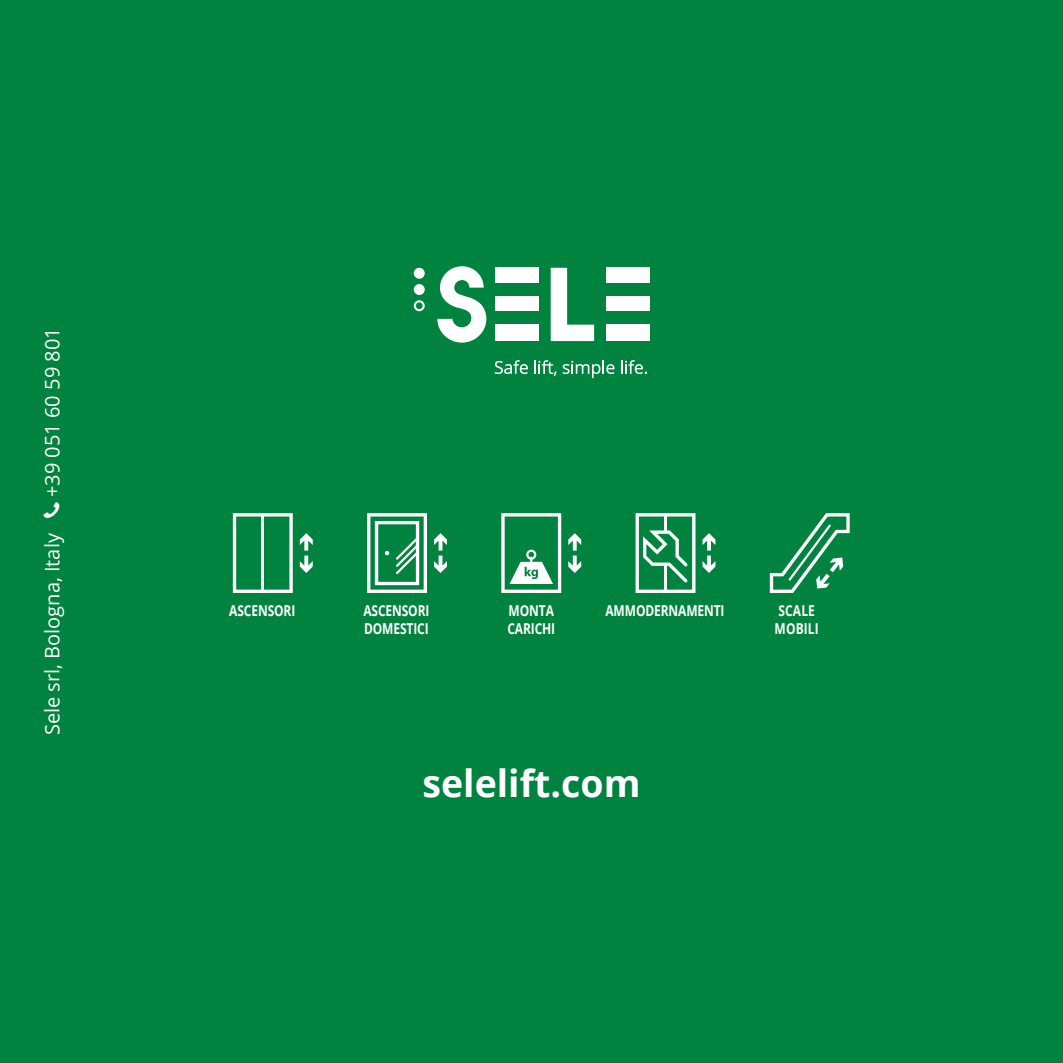
<style>
.page{position:relative;width:1063px;height:1063px;background:#00833e}
.page>*{position:absolute;margin:0;border:0;box-sizing:border-box;transform-origin:0 0}
.t1{font:700 37.5px "Open Sans";color:#fff}
.t2{font:20px "Open Sans";color:#fff}
.t3{font:700 15px "Open Sans";letter-spacing:-.01em;color:#fff;scale:.8 1}
</style>
<div class="page">
<svg style="left:495px;top:360px;width:33px;height:14px"></svg>
<svg style="left:534px;top:360px;width:23px;height:16px"></svg>
<svg style="left:563px;top:360px;width:52px;height:18px"></svg>
<svg style="left:621px;top:360px;width:26px;height:14px"></svg>
<svg style="left:437px;top:266px;width:49px;height:77px"></svg>
<div style="left:414px;top:284px;width:11px;height:11px;background:#fff;border-radius:50%"></div>
<svg style="left:414px;top:300px;width:11px;height:11px"></svg>
<div style="left:414px;top:268px;width:11px;height:11px;background:#fff;border-radius:50%"></div>
<svg style="left:551px;top:268px;width:43px;height:73px"></svg>
<div style="left:606px;top:325px;width:43px;height:16px;background:#fff"></div>
<div style="left:606px;top:268px;width:43px;height:15px;background:#fff"></div>
<div style="left:606px;top:296px;width:43px;height:15px;background:#fff"></div>
<div style="left:496px;top:325px;width:43px;height:16px;background:#fff"></div>
<div style="left:496px;top:268px;width:43px;height:15px;background:#fff"></div>
<div style="left:496px;top:296px;width:43px;height:15px;background:#fff"></div>
<svg style="left:300px;top:533px;width:13px;height:40px"></svg>
<svg style="left:233px;top:513px;width:60px;height:80px"></svg>
<hr style="left:262px;top:513px;width:2px;height:80px;background:#fff">
<svg style="left:636px;top:513px;width:59px;height:80px"></svg>
<svg style="left:703px;top:533px;width:12px;height:40px"></svg>
<hr style="left:664px;top:513px;width:3px;height:19px;background:#fff">
<hr style="left:664px;top:564px;width:3px;height:29px;background:#fff">
<svg style="left:434px;top:533px;width:13px;height:40px"></svg>
<svg style="left:367px;top:513px;width:60px;height:80px"></svg>
<svg style="left:770px;top:513px;width:80px;height:80px"></svg>
<svg style="left:568px;top:533px;width:13px;height:40px"></svg>
<svg style="left:501px;top:513px;width:60px;height:80px"></svg>
<p class="t2" style="left:39px;top:497px;width:171px;rotate:-90deg">+39 051 60 59 801</p>
<p class="t2" style="left:39px;top:735px;width:204px;rotate:-90deg">Sele srl, Bologna, Italy</p>
<p class="t3" style="left:229px;top:600px;width:84px">ASCENSORI</p>
<p class="t3" style="left:363px;top:600px;width:84px">ASCENSORI</p>
<p class="t3" style="left:364px;top:618px;width:82px">DOMESTICI</p>
<p class="t3" style="left:509px;top:600px;width:58px">MONTA</p>
<p class="t3" style="left:507px;top:618px;width:61px">CARICHI</p>
<p class="t3" style="left:605px;top:600px;width:150px">AMMODERNAMENTI</p>
<p class="t3" style="left:778px;top:600px;width:47px">SCALE</p>
<p class="t3" style="left:775px;top:618px;width:57px">MOBILI</p>
<p class="t1" style="left:422px;top:757px;width:220px">selelift.com</p>
</div>
